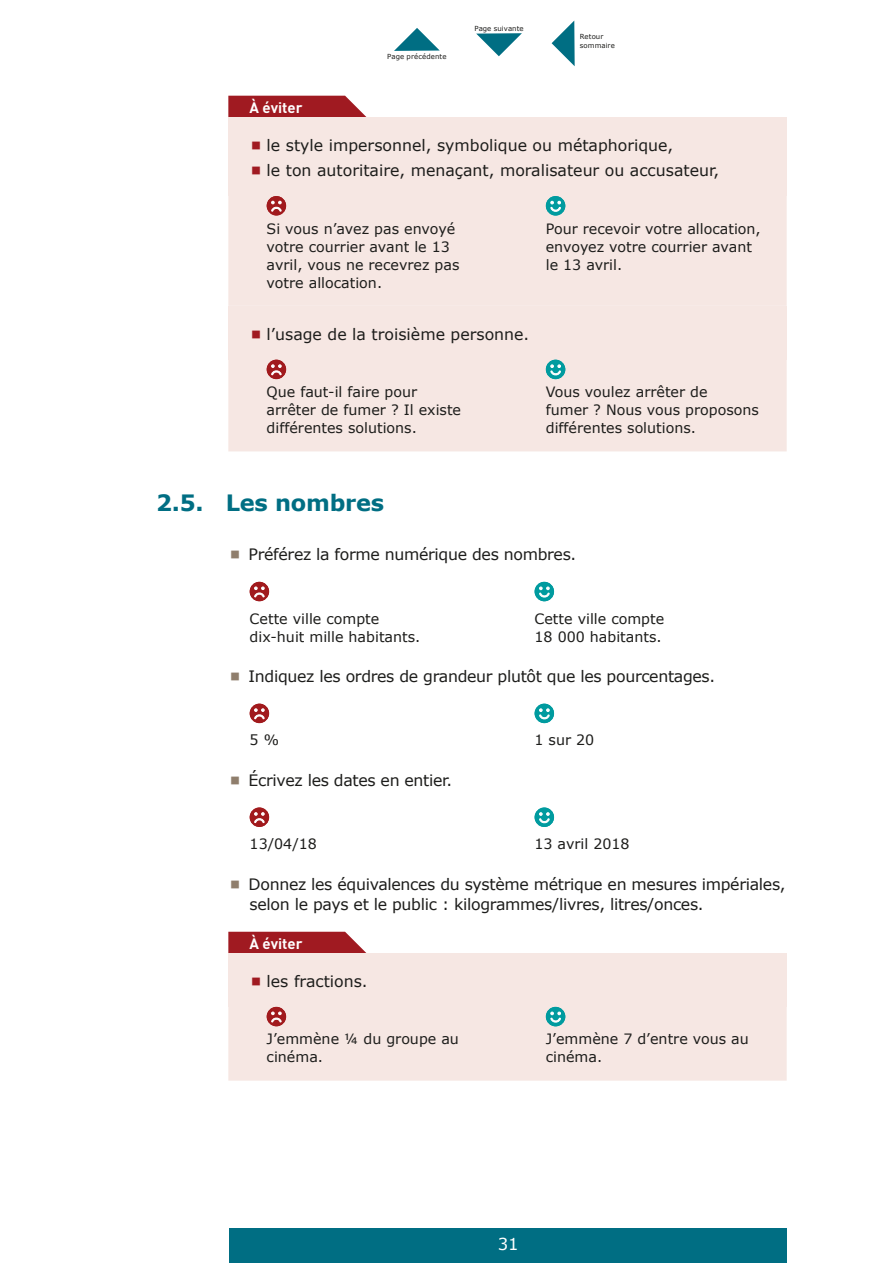
<style>
.page{position:relative;width:893px;height:1263px;background:#fff}
.page>*{position:absolute;margin:0;border:0;box-sizing:border-box;transform-origin:0 0}
.t1{font:700 22.5px "Verdana";letter-spacing:-.01em;color:#006e83}
.t2{font:16.5px "Verdana";color:#fff}
.t3{font:15.75px/19.5px "Verdana";letter-spacing:-.02em;color:#1d1d1b}
.t4{font:15.75px "Verdana";color:#1d1d1b}
._08-PART-E-Eviter-Ti{font:700 15px "DIN Pro";color:#fff}
._08-PART-E-Éviter-Tx{font:14.25px/18px "Verdana";color:#1d1d1b}
._10-PART-Tab-Body{font:14.25px/18px "Verdana";color:#1d1d1b}
.t5{font:6.9px/8.7px "Verdana";letter-spacing:.01em;color:#1d1d1b}
</style>
<div class="page">
<div style="left:230px;top:1229px;width:557px;height:34px;background:#006e83"></div>
<svg style="left:394px;top:28px;width:46px;height:23px"></svg>
<svg style="left:476px;top:33px;width:46px;height:23px"></svg>
<svg style="left:552px;top:21px;width:23px;height:45px"></svg>
<div style="left:228px;top:117px;width:559px;height:54px;background:#f6e7e3"></div>
<div style="left:228px;top:143px;width:559px;height:53px;background:#f6e7e3"></div>
<div style="left:228px;top:306px;width:559px;height:54px;background:#f6e7e3"></div>
<div style="left:228px;top:953px;width:559px;height:54px;background:#f6e7e3"></div>
<div style="left:228px;top:196px;width:559px;height:110px;background:#f6e7e3"></div>
<div style="left:233px;top:185px;width:270px;height:48px;background:#f6e7e3"></div>
<div style="left:233px;top:203px;width:270px;height:102px;background:#f6e7e3"></div>
<svg style="left:267px;top:196px;width:19px;height:20px"></svg>
<div style="left:512px;top:185px;width:270px;height:48px;background:#f6e7e3"></div>
<div style="left:512px;top:203px;width:270px;height:84px;background:#f6e7e3"></div>
<svg style="left:546px;top:196px;width:19px;height:19px"></svg>
<div style="left:228px;top:360px;width:559px;height:91px;background:#f6e7e3"></div>
<div style="left:233px;top:348px;width:270px;height:48px;background:#f6e7e3"></div>
<div style="left:233px;top:366px;width:270px;height:84px;background:#f6e7e3"></div>
<svg style="left:267px;top:360px;width:19px;height:19px"></svg>
<div style="left:512px;top:348px;width:270px;height:48px;background:#f6e7e3"></div>
<div style="left:512px;top:366px;width:270px;height:84px;background:#f6e7e3"></div>
<svg style="left:546px;top:360px;width:19px;height:19px"></svg>
<svg style="left:250px;top:582px;width:19px;height:19px"></svg>
<svg style="left:534px;top:582px;width:20px;height:19px"></svg>
<svg style="left:250px;top:704px;width:19px;height:19px"></svg>
<svg style="left:534px;top:704px;width:20px;height:19px"></svg>
<svg style="left:250px;top:807px;width:19px;height:20px"></svg>
<svg style="left:534px;top:807px;width:20px;height:20px"></svg>
<svg style="left:228px;top:1007px;width:559px;height:74px;background:#f6e9e5"></svg>
<div style="left:233px;top:995px;width:270px;height:48px;background:#f6e7e3"></div>
<div style="left:233px;top:1013px;width:270px;height:66px;background:#f6e7e3"></div>
<svg style="left:267px;top:1007px;width:19px;height:19px"></svg>
<div style="left:512px;top:995px;width:270px;height:48px;background:#f6e7e3"></div>
<div style="left:512px;top:1013px;width:270px;height:66px;background:#f6e7e3"></div>
<svg style="left:546px;top:1007px;width:19px;height:19px"></svg>
<svg style="left:228px;top:96px;width:138px;height:21px;background:#a72b31"></svg>
<svg style="left:228px;top:932px;width:138px;height:21px;background:#a72b31"></svg>
<p class="t5" style="left:387px;top:52px;width:61px">Page précédente</p>
<p class="t5" style="left:474px;top:24px;width:51px">Page suivante</p>
<p class="t5" style="left:580px;top:33px;width:37px">Retour sommaire</p>
<p class="_08-PART-E-Eviter-Ti" style="left:250px;top:97px;width:54px">À éviter</p>
<p class="t4" style="left:267px;top:135px;width:408px">le style impersonnel, symbolique ou métaphorique,</p>
<p class="t4" style="left:267px;top:160px;width:454px">le ton autoritaire, menaçant, moralisateur ou accusateur,</p>
<p class="_08-PART-E-Éviter-Tx" style="left:267px;top:220px;width:194px">Si vous n’avez pas envoyé votre courrier avant le 13 avril, vous ne recevrez pas votre allocation.</p>
<p class="_08-PART-E-Éviter-Tx" style="left:546px;top:220px;width:216px">Pour recevoir votre allocation, envoyez votre courrier avant le 13 avril.</p>
<p class="t4" style="left:267px;top:324px;width:264px">l’usage de la troisième personne.</p>
<p class="_08-PART-E-Éviter-Tx" style="left:267px;top:383px;width:196px">Que faut-il faire pour arrêter de fumer ? Il existe différentes solutions.</p>
<p class="_08-PART-E-Éviter-Tx" style="left:546px;top:383px;width:215px">Vous voulez arrêter de<br>fumer ? Nous vous proposons différentes solutions.</p>
<p class="t1" style="left:156px;top:488px;width:230px">2.5. Les nombres</p>
<p class="t3" style="left:249px;top:545px;width:329px">Préférez la forme numérique des nombres.</p>
<p class="_10-PART-Tab-Body" style="left:250px;top:610px;width:172px">Cette ville compte dix-huit mille habitants.</p>
<p class="_10-PART-Tab-Body" style="left:534px;top:610px;width:131px">Cette ville compte<br>18 000 habitants.</p>
<p class="t3" style="left:249px;top:667px;width:468px">Indiquez les ordres de grandeur plutôt que les pourcentages.</p>
<p class="_10-PART-Tab-Body" style="left:250px;top:731px;width:31px">5 %</p>
<p class="_10-PART-Tab-Body" style="left:534px;top:731px;width:61px">1 sur 20</p>
<p class="t3" style="left:249px;top:771px;width:205px">Écrivez les dates en entier.</p>
<p class="_10-PART-Tab-Body" style="left:250px;top:835px;width:69px">13/04/18</p>
<p class="_10-PART-Tab-Body" style="left:534px;top:835px;width:97px">13 avril 2018</p>
<p class="t3" style="left:249px;top:875px;width:538px">Donnez les équivalences du système métrique en mesures impériales, selon le pays et le public : kilogrammes/livres, litres/onces.</p>
<p class="_08-PART-E-Eviter-Ti" style="left:250px;top:933px;width:54px">À éviter</p>
<p class="t4" style="left:267px;top:971px;width:103px">les fractions.</p>
<p class="_08-PART-E-Éviter-Tx" style="left:267px;top:1030px;width:194px">J’emmène ¼ du groupe au cinéma.</p>
<p class="_08-PART-E-Éviter-Tx" style="left:546px;top:1030px;width:204px">J’emmène 7 d’entre vous au cinéma.</p>
<p class="t2" style="left:498px;top:1233px;width:22px">31</p>
</div>
